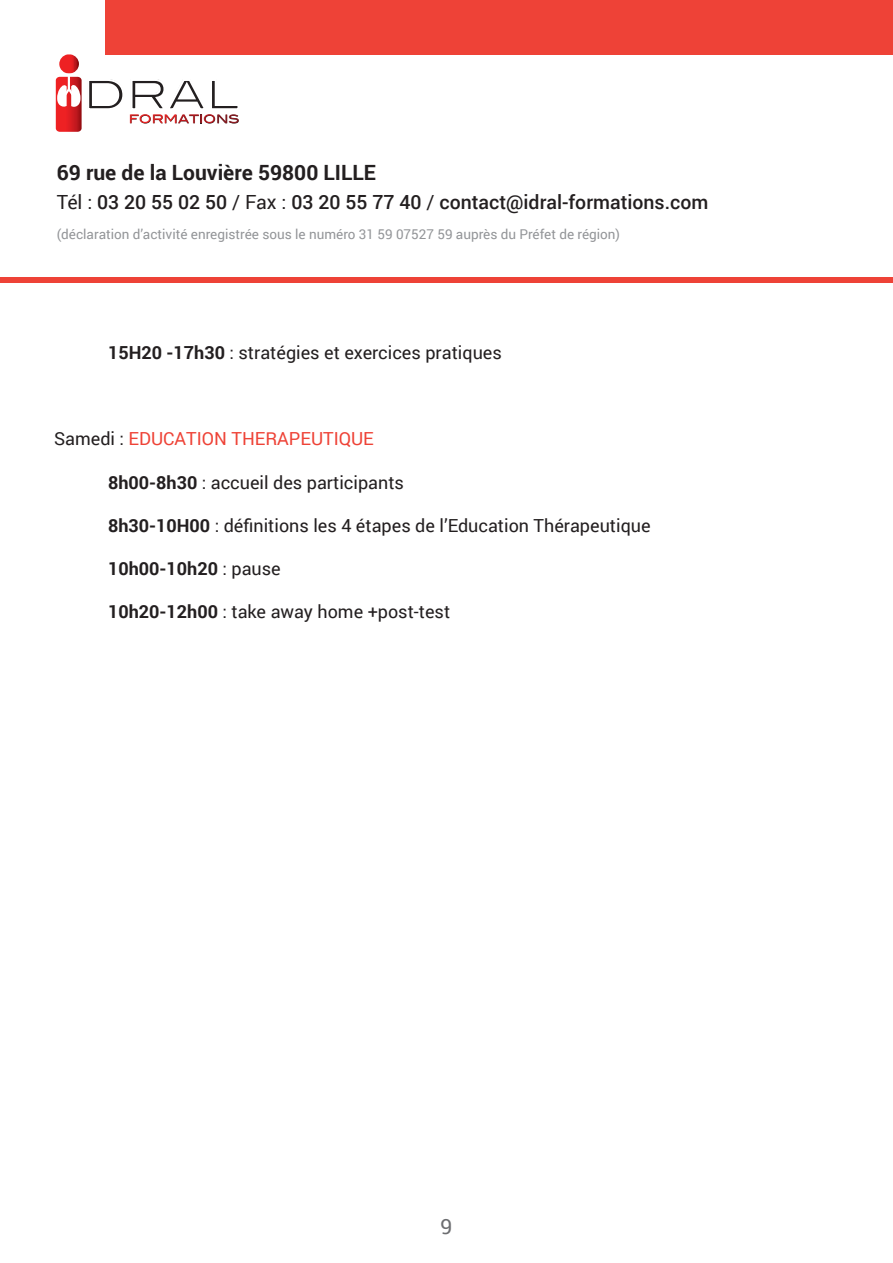
<style>
.page{position:relative;width:893px;height:1263px;background:#fff}
.page>*{position:absolute;margin:0;border:0;box-sizing:border-box;transform-origin:0 0}
.t1{font:700 21px "Roboto";color:#231f20}
.t2{font:21px "Roboto";color:#6c6d70}
.t3{font:500 19.5px "Roboto";color:#231f20}
.t4{font:18px "Roboto";color:#231f20}
.t5{font:18px "Roboto";color:#ee4337}
.t6{font:700 18px "Roboto";color:#231f20}
.t7{font:13.5px "Roboto";color:#939598}
.t8{font:11.7px "Blair Md ITCTT Medium";color:#ee2323}
.s1{color:#bf181e}
.s2{color:#8e1b22}
.s3{font-weight:400}
.s4{font-weight:700}
.s5{color:#231f20}
</style>
<div class="page">
<div style="left:53px;top:74px;width:32px;height:61px;border:3px solid #fff;border-radius:5px"></div>
<svg style="left:54px;top:54px;width:187px;height:79px"></svg>
<div style="left:105px;top:0;width:788px;height:54px;background:#ee4237"></div>
<div style="left:0;top:278px;width:893px;height:5px;background:#ee4237"></div>
<p class="t8" style="left:129px;top:110px;width:112px">FORM<span class="s1">ATIO</span><span class="s2">NS</span></p>
<p class="t1" style="left:57px;top:158px;width:321px">69 rue de la Louvière 59800 LILLE</p>
<p class="t3" style="left:57px;top:188px;width:653px"><span class="s3">Tél :</span> 03 20 55 02 50 <span class="s3">/ Fax :</span> 03 20 55 77 40 <span class="s3">/</span> contact@idral-formations.com</p>
<p class="t7" style="left:57px;top:224px;width:565px">(déclaration d’activité enregistrée sous le numéro 31 59 07527 59 auprès du Préfet de région)</p>
<p class="t4" style="left:108px;top:340px;width:395px"><span class="s4">15H20 -17h30</span> : stratégies et exercices pratiques</p>
<p class="t5" style="left:54px;top:426px;width:321px"><span class="s5">Samedi :</span> EDUCATION THERAPEUTIQUE</p>
<p class="t4" style="left:108px;top:470px;width:298px"><span class="s4">8h00-8h30</span> : accueil des participants</p>
<p class="t4" style="left:108px;top:513px;width:544px"><span class="s4">8h30-10H00</span> : définitions les 4 étapes de l’Education Thérapeutique</p>
<p class="t6" style="left:108px;top:556px;width:174px">10h00-10h20 <span class="s3">: pause</span></p>
<p class="t4" style="left:108px;top:599px;width:344px"><span class="s4">10h20-12h00</span> : take away home +post-test</p>
<p class="t2" style="left:441px;top:1212px;width:13px">9</p>
</div>
